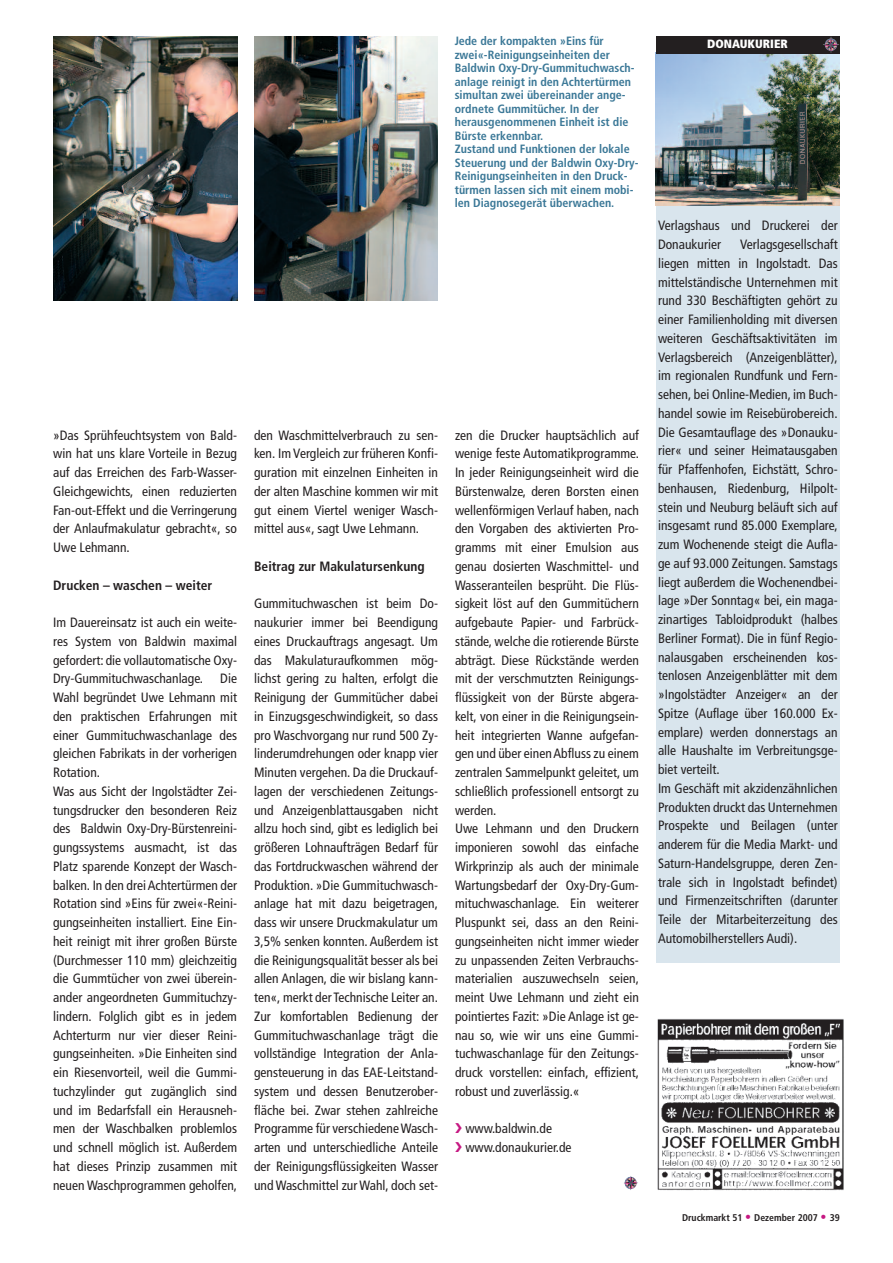
<style>
.page{position:relative;width:893px;height:1263px;background:#fff}
.page>*{position:absolute;margin:0;border:0;box-sizing:border-box;transform-origin:0 0}
.t1{font:condensed 13.5px/18.8px "Frutiger";color:#231f20}
.t2{font:700 condensed 13.5px "Frutiger";color:#231f20}
.t3{font:700 condensed 12px/13.5px "Frutiger";color:#3b7897}
.t4{font:900 condensed 12px "Frutiger";color:#fff}
.t5{font:700 condensed 9.75px "Frutiger";color:#231f20}
.s1{font-size:12px;color:#c61882}
</style>
<div class="page">
<svg style="left:624px;top:1176px;width:12px;height:14px"></svg>
<svg style="left:631px;top:1177px;width:7px;height:9px"></svg>
<img style="left:53px;top:36px;width:184px;height:265px">
<img style="left:254px;top:36px;width:184px;height:265px">
<div style="left:655px;top:36px;width:184px;height:926px;background:#d9e5ed"></div>
<img style="left:656px;top:52px;width:184px;height:153px">
<div style="left:656px;top:36px;width:183px;height:17px;background:#231f20"></div>
<svg style="left:831px;top:39px;width:8px;height:9px"></svg>
<img style="left:657px;top:1019px;width:187px;height:172px">
<p class="t3" style="left:455px;top:35px;width:185px">Jede der kompakten »Eins für zwei«-Reinigungseinheiten der<br>Baldwin Oxy-Dry-Gummituchwasch&shy;anlage reinigt in den Achtertürmen simultan zwei übereinander ange&shy;ordnete Gummitücher. In der herausgenommenen Einheit ist die<br>Bürste erkennbar.<br>Zustand und Funktionen der lokale<br>Steuerung und der Baldwin Oxy-Dry-<br>Reinigungseinheiten in den Druck&shy;türmen lassen sich mit einem mobi&shy;len Diagnosegerät überwachen.</p>
<p class="t1" style="left:53px;top:427px;width:185px;text-align:justify">»Das Sprühfeuchtsystem von Bald&shy;win hat uns klare Vorteile in Bezug auf das Erreichen des Farb-Wasser-Gleichgewichts, einen reduzierten Fan-out-Effekt und die Verringerung der Anlaufmakulatur gebracht«, so Uwe Lehmann.</p>
<p class="t2" style="left:53px;top:579px;width:161px">Drucken – waschen – weiter</p>
<p class="t1" style="left:53px;top:614px;width:185px;text-align:justify">Im Dauereinsatz ist auch ein weite&shy;res System von Baldwin maximal gefordert: die vollautomatische Oxy-Dry-Gummituchwaschanlage.</p>
<p class="t1" style="left:53px;top:670px;width:185px;text-indent:167px">Die<br>Wahl begründet Uwe Lehmann mit den praktischen Erfahrungen mit einer Gummituchwaschanlage des gleichen Fabrikats in der vorherigen<br>Rotation.<br>Was aus Sicht der Ingolstädter Zei&shy;tungsdrucker den besonderen Reiz des Baldwin Oxy-Dry-Bürstenreini&shy;gungssystems ausmacht, ist das<br>Platz sparende Konzept der Wasch&shy;balken. In den dreiAchtertürmen der<br>Rotation sind »Eins für zwei«-Reini&shy;gungseinheiten installiert. Eine Ein&shy;heit reinigt mit ihrer großen Bürste (Durchmesser 110 mm) gleichzeitig die Gummtücher von zwei überein&shy;ander angeordneten Gummituchzy&shy;lindern. Folglich gibt es in jedem<br>Achterturm nur vier dieser Reini&shy;gungseinheiten. »Die Einheiten sind ein Riesenvorteil, weil die Gummi&shy;tuchzylinder gut zugänglich sind und im Bedarfsfall ein Herausneh&shy;men der Waschbalken problemlos und schnell möglich ist. Außerdem hat dieses Prinzip zusammen mit neuen Waschprogrammen geholfen,</p>
<p class="t1" style="left:254px;top:427px;width:185px;text-align:justify">den Waschmittelverbrauch zu sen&shy;ken. Im Vergleich zur früheren Konfi&shy;guration mit einzelnen Einheiten in der alten Maschine kommen wir mit gut einem Viertel weniger Wasch&shy;mittel aus«, sagt Uwe Lehmann.</p>
<p class="t2" style="left:254px;top:561px;width:172px">Beitrag zur Makulatursenkung</p>
<p class="t1" style="left:254px;top:595px;width:185px;text-align:justify">Gummituchwaschen ist beim Do&shy;naukurier immer bei Beendigung eines Druckauftrags angesagt. Um das Makulaturaufkommen mög&shy;lichst gering zu halten, erfolgt die Reinigung der Gummitücher dabei in Einzugsgeschwindigkeit, so dass pro Waschvorgang nur rund 500 Zy&shy;linderumdrehungen oder knapp vier Minuten vergehen. Da die Druckauf&shy;lagen der verschiedenen Zeitungs&shy;und Anzeigenblattausgaben nicht allzu hoch sind, gibt es lediglich bei größeren Lohnaufträgen Bedarf für das Fortdruckwaschen während der Produktion. »Die Gummituchwasch&shy;anlage hat mit dazu beigetragen, dass wir unsere Druckmakulatur um 3,5% senken konnten. Außerdem ist die Reinigungsqualität besser als bei allen Anlagen, die wir bislang kann&shy;ten«, merkt der Technische Leiter an.<br>Zur komfortablen Bedienung der Gummituchwaschanlage trägt die vollständige Integration der Anla&shy;gensteuerung in das EAE-Leitstand&shy;system und dessen Benutzerober&shy;fläche bei. Zwar stehen zahlreiche Programme für verschiedeneWasch&shy;arten und unterschiedliche Anteile der Reinigungsflüssigkeiten Wasser und Waschmittel zur Wahl, doch set-</p>
<p class="t1" style="left:455px;top:427px;width:185px">zen die Drucker hauptsächlich auf wenige feste Automatikprogramme.<br>In jeder Reinigungseinheit wird die Bürstenwalze, deren Borsten einen wellenförmigen Verlauf haben, nach den Vorgaben des aktivierten Pro&shy;gramms mit einer Emulsion aus genau dosierten Waschmittel- und Wasseranteilen besprüht. Die Flüs&shy;sigkeit löst auf den Gummitüchern aufgebaute Papier- und Farbrück&shy;stände, welche die rotierende Bürste abträgt. Diese Rückstände werden mit der verschmutzten Reinigungs&shy;flüssigkeit von der Bürste abgera&shy;kelt, von einer in die Reinigungsein&shy;heit integrierten Wanne aufgefan&shy;gen und über einenAbfluss zu einem zentralen Sammelpunkt geleitet, um schließlich professionell entsorgt zu werden.<br>Uwe Lehmann und den Druckern imponieren sowohl das einfache Wirkprinzip als auch der minimale Wartungsbedarf der Oxy-Dry-Gum&shy;mituchwaschanlage. Ein weiterer Pluspunkt sei, dass an den Reini&shy;gungseinheiten nicht immer wieder zu unpassenden Zeiten Verbrauchs&shy;materialien auszuwechseln seien, meint Uwe Lehmann und zieht ein pointiertes Fazit: »Die Anlage ist ge&shy;nau so, wie wir uns eine Gummi&shy;tuchwaschanlage für den Zeitungs&shy;druck vorstellen: einfach, effizient, robust und zuverlässig.«</p>
<p class="t1" style="left:465px;top:1120px;width:108px">www.baldwin.de www.donaukurier.de</p>
<p class="t4" style="left:707px;top:39px;width:82px">DONAUKURIER</p>
<p class="t1" style="left:658px;top:217px;width:181px">Verlagshaus und Druckerei der<br>Donaukurier</p>
<p class="t1" style="left:658px;top:236px;width:181px;text-indent:82px">Verlagsgesellschaft liegen mitten in Ingolstadt. Das mittelständische Unternehmen mit rund 330 Beschäftigten gehört zu einer Familienholding mit diversen weiteren Geschäftsaktivitäten im Verlagsbereich (Anzeigenblätter), im regionalen Rundfunk und Fern&shy;sehen, bei Online-Medien, im Buch&shy;handel sowie im Reisebürobereich.<br>Die Gesamtauflage des »Donauku&shy;rier« und seiner Heimatausgaben für Pfaffenhofen, Eichstätt, Schro&shy;benhausen, Riedenburg, Hilpolt&shy;stein und Neuburg beläuft sich auf insgesamt rund 85.000 Exemplare, zum Wochenende steigt die Aufla&shy;ge auf 93.000 Zeitungen. Samstags liegt außerdem die Wochenendbei&shy;lage »Der Sonntag« bei, ein maga&shy;zinartiges Tabloidprodukt (halbes Berliner Format). Die in fünf Regio&shy;nalausgaben erscheinenden kos&shy;tenlosen Anzeigenblätter mit dem »Ingolstädter Anzeiger« an der Spitze (Auflage über 160.000 Ex&shy;emplare) werden donnerstags an alle Haushalte im Verbreitungsge&shy;biet verteilt.<br>Im Geschäft mit akzidenzähnlichen Produkten druckt das Unternehmen Prospekte und Beilagen (unter anderem für die Media Markt- und Saturn-Handelsgruppe, deren Zen&shy;trale sich in Ingolstadt befindet) und Firmenzeitschriften (darunter Teile der Mitarbeiterzeitung des Automobilherstellers Audi).</p>
<p class="t5" style="left:682px;top:1213px;width:159px">Druckmarkt 51 <span class="s1">•</span> Dezember 2007 <span class="s1">•</span> 39</p>
</div>
